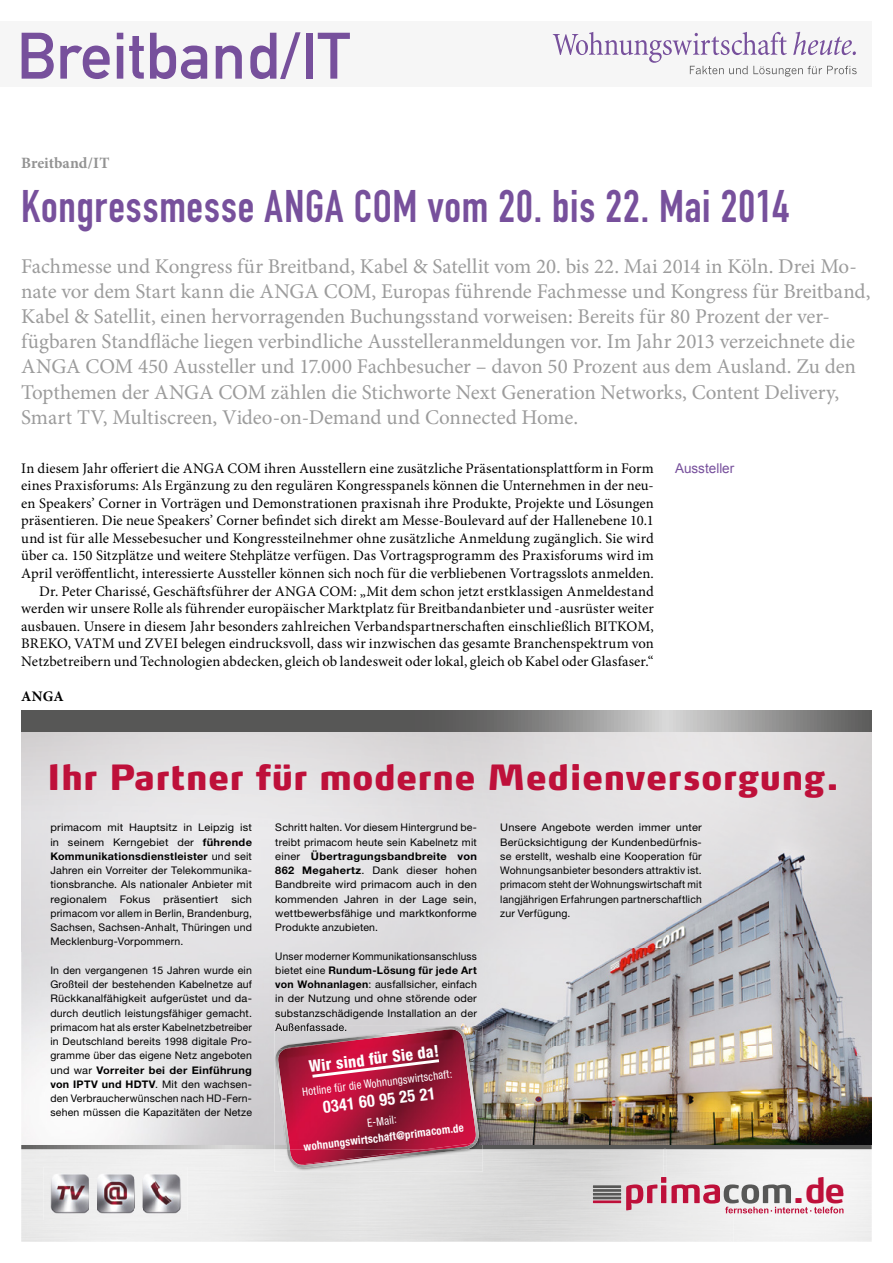
<style>
.page{position:relative;width:893px;height:1263px;background:#fff}
.page>*{position:absolute;margin:0;border:0;box-sizing:border-box;transform-origin:0 0}
.t1{font:64.5px "DIN Mittelschrift";color:#77509c}
.Überschrift_Groß{font:45px "DIN Engschrift";letter-spacing:.015em;color:#77509c}
.t2{font:700 34.65px "Max";color:#be103a}
.t3{font:900 34.5px "Max";letter-spacing:.02em;color:#be103a}
.Anlesetext{font:21px/25.2px "Minion Pro";letter-spacing:-.005em;color:#9c9c9c}
.t4{font:700 condensed 16.95px "Helvetica Neue LT Std";color:#fff;scale:.95 1}
.t5{font:800 condensed 16.35px "Helvetica Neue LT Std";color:#fff;scale:.95 1}
.Kategorie{font:700 15.75px "Minion Pro";letter-spacing:-.005em;color:#939393}
.Fließtext_erste_Zeil{font:14.7px/17.5px "Minion Pro";letter-spacing:.005em;color:#000;text-align:justify}
.Fliesstext{font:14.7px/17.5px "Minion Pro";letter-spacing:.005em;color:#000;text-align:justify}
.AUTOR{font:700 14.7px "Minion Pro";color:#000}
.Info{font:13.5px "Arial";color:#77509c}
.t6{font:700 condensed 11.4px/16.4px "Helvetica Neue LT Std";color:#fff;text-align:center;scale:.95 1}
.t7{font:condensed 11.4px "Helvetica Neue LT Std";color:#fff;scale:.95 1}
.t8{font:10.5px/14.2px "Helvetica Neue LT Std";letter-spacing:.02em;color:#000;text-align:justify}
.t9{font:10.5px/14.2px "Helvetica Neue LT Std";letter-spacing:.02em;color:#000;text-align:justify;scale:1.05 1}
.t10{font:10.5px/14.2px "Helvetica Neue LT Std";letter-spacing:.02em;color:#000;text-align:justify;scale:.96 1}
.s1{font-weight:700}
.s2{font-weight:400}
</style>
<div class="page">
<div style="left:0;top:21px;width:872px;height:66px;background:#f6f6f6"></div>
<svg style="left:553px;top:32px;width:304px;height:45px"></svg>
<img style="left:21px;top:731px;width:266px;height:412px">
<img style="left:287px;top:731px;width:212px;height:76px">
<img style="left:499px;top:731px;width:373px;height:22px">
<div style="left:276px;top:1009px;width:185px;height:10px;background:#d6d4d7"></div>
<img style="left:275px;top:1023px;width:72px;height:3px">
<img style="left:461px;top:753px;width:411px;height:294px">
<img style="left:483px;top:1047px;width:389px;height:96px">
<svg style="left:21px;top:710px;width:851px;height:21px;background:#757574"></svg>
<img style="left:43px;top:1167px;width:46px;height:53px">
<img style="left:89px;top:1167px;width:99px;height:53px">
<img style="left:134px;top:1167px;width:8px;height:53px">
<img style="left:274px;top:1026px;width:209px;height:146px">
<img style="left:275px;top:1026px;width:4px;height:5px">
<img style="left:278px;top:1029px;width:183px;height:114px">
<img style="left:290px;top:1150px;width:4px;height:15px">
<img style="left:279px;top:1026px;width:178px;height:23px">
<img style="left:294px;top:1150px;width:171px;height:18px">
<img style="left:365px;top:1028px;width:96px;height:11px">
<img style="left:461px;top:1030px;width:18px;height:113px">
<svg style="left:286px;top:1046px;width:4px;height:3px"></svg>
<img style="left:275px;top:1049px;width:14px;height:94px">
<svg style="left:312px;top:1059px;width:127px;height:19px;background:#ba3656"></svg>
<svg style="left:626px;top:1177px;width:217px;height:36px"></svg>
<hr style="left:593px;top:1185px;width:28px;height:3px;background:#575756">
<hr style="left:593px;top:1189px;width:28px;height:3px;background:#575756">
<hr style="left:593px;top:1193px;width:28px;height:2px;background:#575756">
<hr style="left:593px;top:1197px;width:28px;height:2px;background:#575756">
<hr style="left:593px;top:1200px;width:28px;height:3px;background:#be103a">
<img style="left:731px;top:1213px;width:2px;height:29px">
<svg style="left:21px;top:1143px;width:851px;height:7px;background:#927479"></svg>
<h1 class="t1" style="left:17px;top:18px;width:335px">Breitband/IT</h1>
<p class="Kategorie" style="left:21px;top:152px;width:90px">Breitband/IT</p>
<p class="Überschrift_Groß" style="left:21px;top:180px;width:769px">Kongressmesse ANGA COM vom 20. bis 22. Mai 2014</p>
<p class="Anlesetext" style="left:21px;top:253px;width:851px">Fachmesse und Kongress für Breitband, Kabel &amp; Satellit vom 20. bis 22. Mai 2014 in Köln. Drei Mo&shy;nate vor dem Start kann die ANGA COM, Europas führende Fachmesse und Kongress für Breitband, Kabel &amp; Satellit, einen hervorragenden Buchungsstand vorweisen: Bereits für 80 Prozent der ver&shy;fügbaren Standfläche liegen verbindliche Ausstelleranmeldungen vor. Im Jahr 2013 verzeichnete die ANGA COM 450 Aussteller und 17.000 Fachbesucher – davon 50 Prozent aus dem Ausland. Zu den Topthemen der ANGA COM zählen die Stichworte Next Generation Networks, Content Delivery, Smart TV, Multiscreen, Video-on-Demand und Connected Home.</p>
<p class="Fließtext_erste_Zeil" style="left:21px;top:459px;width:634px">In diesem Jahr offeriert die ANGA COM ihren Ausstellern eine zusätzliche Präsentationsplattform in Form</p>
<p class="Info" style="left:675px;top:459px;width:61px">Aussteller</p>
<p class="Fließtext_erste_Zeil" style="left:21px;top:477px;width:634px">eines Praxisforums: Als Ergänzung zu den regulären Kongresspanels können die Unternehmen in der neu&shy;en Speakers’ Corner in Vorträgen und Demonstrationen praxisnah ihre Produkte, Projekte und Lösungen präsentieren. Die neue Speakers’ Corner befindet sich direkt am Messe-Boulevard auf der Hallenebene 10.1 und ist für alle Messebesucher und Kongressteilnehmer ohne zusätzliche Anmeldung zugänglich. Sie wird über ca. 150 Sitzplätze und weitere Stehplätze verfügen. Das Vortragsprogramm des Praxisforums wird im April veröffentlicht, interessierte Aussteller können sich noch für die verbliebenen Vortragsslots anmelden.</p>
<p class="Fliesstext" style="left:21px;top:582px;width:634px;text-indent:18px">Dr. Peter Charissé, Geschäftsführer der ANGA COM: „Mit dem schon jetzt erstklassigen Anmeldestand werden wir unsere Rolle als führender europäischer Marktplatz für Breitbandanbieter und -ausrüster weiter ausbauen. Unsere in diesem Jahr besonders zahlreichen Verbandspartnerschaften einschließlich BITKOM, BREKO, VATM und ZVEI belegen eindrucksvoll, dass wir inzwischen das gesamte Branchenspektrum von Netzbetreibern und Technologien abdecken, gleich ob landesweit oder lokal, gleich ob Kabel oder Glasfaser.“</p>
<p class="AUTOR" style="left:21px;top:686px;width:44px">ANGA</p>
<p class="t3" style="left:47px;top:756px;width:794px">Ihr Partner für moderne Medienversorgung.</p>
<p class="t9" style="left:50px;top:820px;width:194px">primacom mit Hauptsitz in Leipzig ist in seinem Kerngebiet der <span class="s1">führende Kommunikationsdienstleister</span> und seit Jahren ein Vorreiter der Telekommunika&shy;tionsbranche. Als nationaler Anbieter mit regionalem Fokus präsentiert sich primacom vor allem in Berlin, Brandenburg, Sachsen, Sachsen-Anhalt, Thüringen und Mecklenburg-Vorpommern.</p>
<p class="t8" style="left:50px;top:963px;width:203px">In den vergangenen 15 Jahren wurde ein Großteil der bestehenden Kabelnetze auf Rückkanalfähigkeit aufgerüstet und da&shy;durch deutlich leistungsfähiger gemacht. primacom hat als erster Kabelnetzbetreiber in Deutschland bereits 1998 digitale Pro&shy;gramme über das eigene Netz angeboten und war <span class="s1">Vorreiter bei der Einführung von IPTV und HDTV</span>. Mit den wachsen&shy;den Verbraucherwünschen nach HD-Fern&shy;sehen müssen die Kapazitäten der Netze</p>
<p class="t8" style="left:275px;top:820px;width:203px">Schritt halten. Vor diesem Hintergrund be&shy;treibt primacom heute sein Kabelnetz mit einer <span class="s1">Übertragungsbandbreite von 862 Megahertz</span>. Dank dieser hohen Bandbreite wird primacom auch in den kommenden Jahren in der Lage sein, wettbewerbsfähige und marktkonforme Produkte anzubieten.</p>
<p class="t10" style="left:275px;top:949px;width:212px">Unser moderner Kommunikationsanschluss bietet eine <span class="s1">Rundum-Lösung für jede Art von Wohnanlagen</span>: ausfallsicher, einfach in der Nutzung und ohne störende oder substanzschädigende Installation an der</p>
<p class="t9" style="left:500px;top:820px;width:194px">Unsere Angebote werden immer unter Berücksichtigung der Kundenbedürfnis&shy;se erstellt, weshalb eine Kooperation für Wohnungsanbieter besonders attraktiv ist. primacom steht der Wohnungswirtschaft mit langjährigen Erfahrungen partnerschaftlich zur Verfügung.</p>
<p class="t5" style="left:308px;top:1056px;width:139px;rotate:-7deg">Wir sind für Sie da!</p>
<p class="t7" style="left:302px;top:1085px;width:160px;rotate:-7deg">Hotline für die Wohnungswirtschaft:</p>
<p class="t4" style="left:322px;top:1097px;width:120px;rotate:-7deg">0341 60 95 25 21</p>
<p class="t6" style="left:301px;top:1122px;width:171px;rotate:-7deg"><span class="s2">E-Mail: </span>wohnungswirtschaft@primacom.de</p>
<p class="t2" style="left:792px;top:1168px;width:54px">.de</p>
</div>
